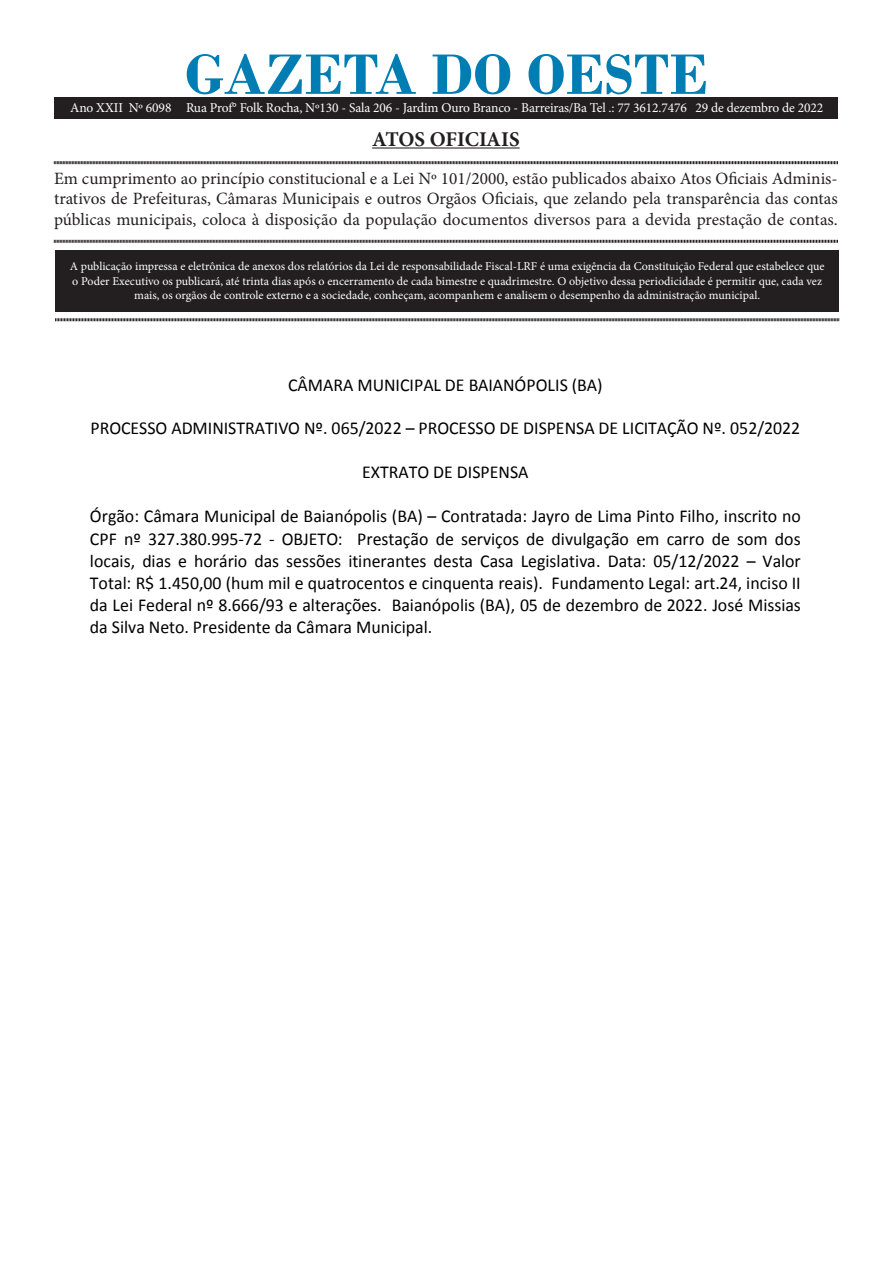
<style>
.page{position:relative;width:893px;height:1263px;background:#fff}
.page>*{position:absolute;margin:0;border:0;box-sizing:border-box;transform-origin:0 0}
.t1{font:700 60px "Bodoni";color:#007eb4}
.t2{font:700 21px "Minion Pro";letter-spacing:-.005em;color:#231f20}
.t3{font:18.15px/22px "Calibri";color:#000;text-align:justify}
.t4{font:17.25px/20.7px "Minion Pro";color:#231f20;text-align:justify}
.t5{font:13.5px "Minion Pro";letter-spacing:-.01em;color:#fff}
.t6{font:12px/14.4px "Minion Pro";color:#fff;text-align:center}
</style>
<div class="page">
<div style="left:55px;top:250px;width:784px;height:61px;background:#231f20"></div>
<hr style="left:372px;top:147px;width:148px;height:2px;background:#231f20">
<svg style="left:54px;top:161px;width:784px;height:4px;background:#908e8e"></svg>
<svg style="left:54px;top:239px;width:784px;height:4px;background:#908e8e"></svg>
<svg style="left:55px;top:318px;width:784px;height:4px;background:#908e8e"></svg>
<div style="left:54px;top:98px;width:784px;height:20px;background:#231f20"></div>
<p class="t1" style="left:185px;top:39px;width:525px">GAZETA DO OESTE</p>
<p class="t2" style="left:372px;top:124px;width:149px">ATOS OFICIAIS</p>
<p class="t4" style="left:54px;top:168px;width:785px">Em cumprimento ao princípio constitucional e a Lei Nº 101/2000, estão publicados abaixo Atos Oficiais Adminis&shy;trativos de Prefeituras, Câmaras Municipais e outros Orgãos Oficiais, que zelando pela transparência das contas públicas municipais, coloca à disposição da população documentos diversos para a devida prestação de contas.</p>
<p class="t6" style="left:70px;top:259px;width:756px">A publicação impressa e eletrônica de anexos dos relatórios da Lei de responsabilidade Fiscal-LRF é uma exigência da Constituição Federal que estabelece que o Poder Executivo os publicará, até trinta dias após o encerramento de cada bimestre e quadrimestre. O objetivo dessa periodicidade é permitir que, cada vez mais, os orgãos de controle externo e a sociedade, conheçam, acompanhem e analisem o desempenho da administração municipal.</p>
<p class="t5" style="left:70px;top:98px;width:754px">Ano XXII Nº 6098 Rua Prof° Folk Rocha, Nº130 - Sala 206 - Jardim Ouro Branco - Barreiras/Ba Tel .: 77 3612.7476 29 de dezembro de 2022</p>
<p class="t3" style="left:288px;top:374px;width:316px">CÂMARA MUNICIPAL DE BAIANÓPOLIS (BA)</p>
<p class="t3" style="left:90px;top:417px;width:711px">PROCESSO ADMINISTRATIVO Nº. 065/2022 – PROCESSO DE DISPENSA DE LICITAÇÃO Nº. 052/2022</p>
<p class="t3" style="left:362px;top:461px;width:168px">EXTRATO DE DISPENSA</p>
<p class="t3" style="left:90px;top:505px;width:712px">Órgão: Câmara Municipal de Baianópolis (BA) – Contratada: Jayro de Lima Pinto Filho, inscrito no CPF nº 327.380.995-72 - OBJETO: Prestação de serviços de divulgação em carro de som dos locais, dias e horário das sessões itinerantes desta Casa Legislativa. Data: 05/12/2022 – Valor Total: R$ 1.450,00 (hum mil e quatrocentos e cinquenta reais). Fundamento Legal: art.24, inciso II da Lei Federal nº 8.666/93 e alterações. Baianópolis (BA), 05 de dezembro de 2022. José Missias da Silva Neto. Presidente da Câmara Municipal.</p>
</div>
